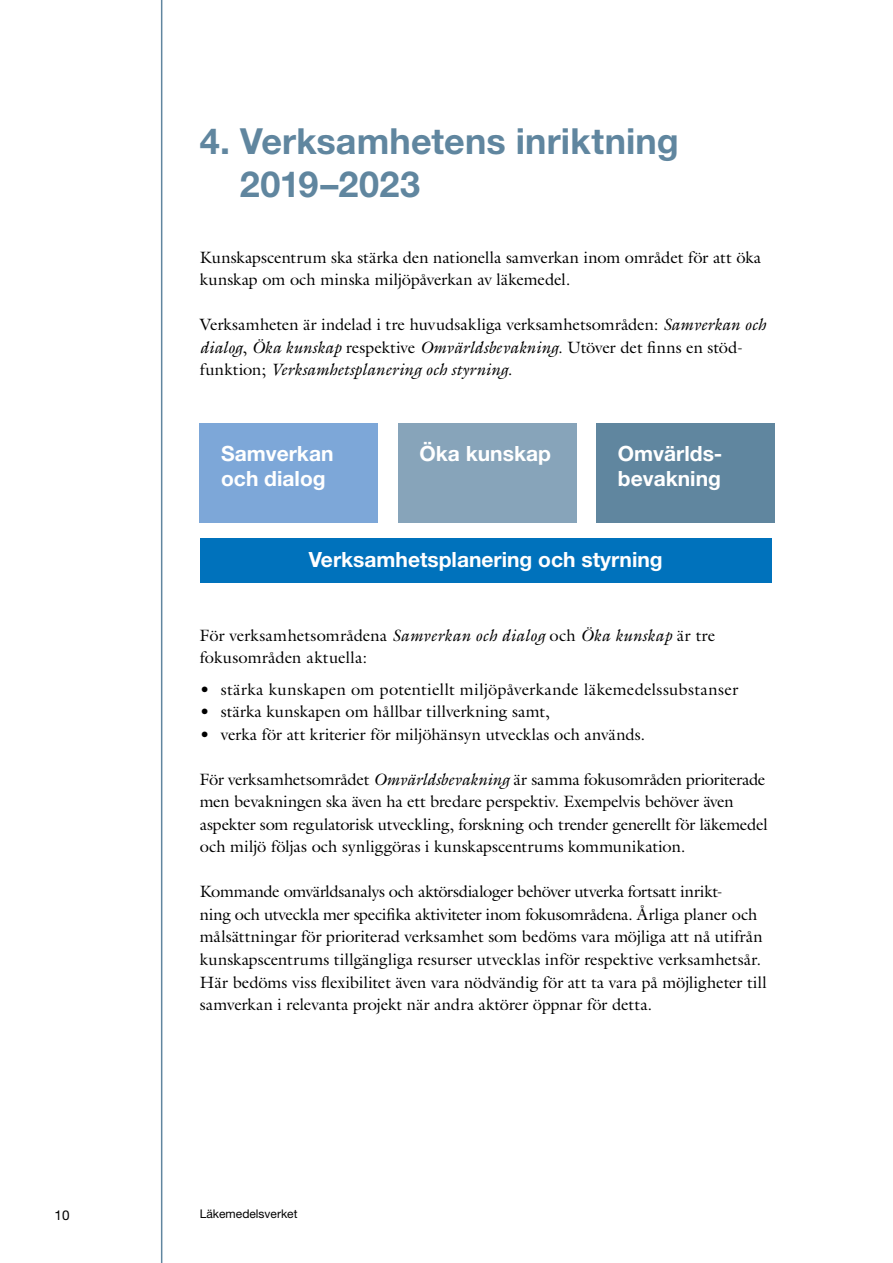
<style>
.page{position:relative;width:893px;height:1263px;background:#fff}
.page>*{position:absolute;margin:0;border:0;box-sizing:border-box;transform-origin:0 0}
.t1{font:700 36px/43.2px "Helvetica Neue";letter-spacing:.005em;color:#60869f}
.t2{font:700 21px/25.2px "Helvetica Neue";color:#fff}
.t3{font:16.5px/22.5px "Galliard LT";letter-spacing:-.005em;color:#000}
.t4{font:16.5px "Galliard LT";letter-spacing:.015em;color:#000}
.t5{font:13.5px "Helvetica Neue";color:#000}
.t6{font:12px "Helvetica Neue";color:#000}
.s1{font-style:italic}
</style>
<div class="page">
<hr style="left:161px;top:0;width:1px;height:1263px;background:#60869f">
<div style="left:200px;top:423px;width:178px;height:100px;background:#7da7d8"></div>
<div style="left:398px;top:423px;width:178px;height:100px;background:#87a4ba"></div>
<div style="left:597px;top:423px;width:178px;height:100px;background:#60869f"></div>
<div style="left:200px;top:538px;width:572px;height:44px;background:#0072bc"></div>
<h1 class="t1" style="left:240px;top:118px;width:440px;text-indent:-40px">4. Verksamhetens inriktning<br>2019–2023</h1>
<p class="t3" style="left:200px;top:245px;width:563px">Kunskapscentrum ska stärka den nationella samverkan inom området för att öka kunskap om och minska miljöpåverkan av läkemedel.</p>
<p class="t3" style="left:200px;top:313px;width:567px">Verksamheten är indelad i tre huvudsakliga verksamhetsområden: <span class="s1">Samverkan och dialog</span>, <span class="s1">Öka kunskap</span> respektive <span class="s1">Omvärldsbevakning</span>. Utöver det finns en stöd&shy;funktion; <span class="s1">Verksamhetsplanering och styrning</span>.</p>
<p class="t2" style="left:221px;top:440px;width:114px">Samverkan och dialog</p>
<p class="t2" style="left:419px;top:440px;width:133px">Öka kunskap</p>
<p class="t2" style="left:618px;top:440px;width:106px">Omvärlds&shy;bevakning</p>
<p class="t2" style="left:309px;top:547px;width:355px">Verksamhetsplanering och styrning</p>
<p class="t3" style="left:200px;top:624px;width:517px">För verksamhetsområdena <span class="s1">Samverkan och dialog</span> och <span class="s1">Öka kunskap</span> är tre fokusområden aktuella:</p>
<p class="t4" style="left:200px;top:679px;width:540px">• stärka kunskapen om potentiellt miljöpåverkande läkemedelssubstanser</p>
<p class="t3" style="left:200px;top:700px;width:351px">• stärka kunskapen om hållbar tillverkning samt,</p>
<p class="t3" style="left:200px;top:723px;width:447px">• verka för att kriterier för miljöhänsyn utvecklas och används.</p>
<p class="t3" style="left:200px;top:768px;width:569px">För verksamhetsområdet <span class="s1">Omvärldsbevakning</span> är samma fokusområden prioriterade men bevakningen ska även ha ett bredare perspektiv. Exempelvis behöver även aspekter som regulatorisk utveckling, forskning och trender generellt för läkemedel och miljö följas och synliggöras i kunskapscentrums kommunikation.</p>
<p class="t3" style="left:200px;top:880px;width:569px">Kommande omvärldsanalys och aktörsdialoger behöver utverka fortsatt inrikt-<br>ning och utveckla mer specifika aktiviteter inom fokusområdena. Årliga planer och målsättningar för prioriterad verksamhet som bedöms vara möjliga att nå utifrån kunskapscentrums tillgängliga resurser utvecklas inför respektive verksamhetsår.<br>Här bedöms viss flexibilitet även vara nödvändig för att ta vara på möjligheter till samverkan i relevanta projekt när andra aktörer öppnar för detta.</p>
<p class="t5" style="left:55px;top:1207px;width:17px">10</p>
<p class="t6" style="left:200px;top:1207px;width:99px">Läkemedelsverket</p>
</div>
